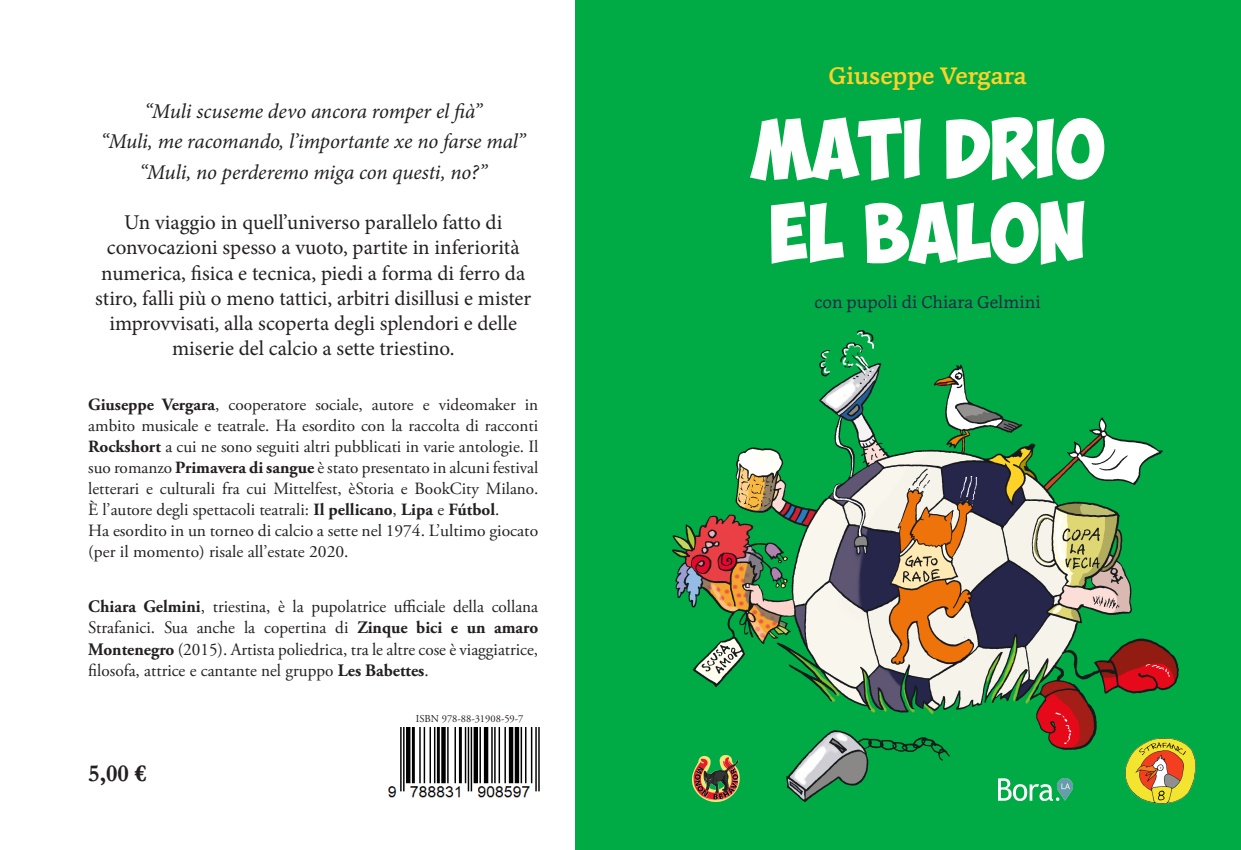
<style>
.page{position:relative;width:1241px;height:850px;background:#fff}
.page>*{position:absolute;margin:0;border:0;box-sizing:border-box;transform-origin:0 0}
.t1{font:59.5px/84px "Obelix Pro";color:#fff;text-align:center}
.t2{font:500 24.5px "Cassia";color:#ffd227}
.t3{font:700 24.5px "Garamond";color:#231f20}
.t4{font:21px/25.2px "Minion Pro";color:#231f20;text-align:center}
.t5{font:italic 21px/30.1px "Minion Pro";letter-spacing:-.005em;color:#231f20;text-align:center}
.t6{font:17.5px/21px "Adobe Garamond Pro";color:#231f20;text-align:justify}
.t7{font:17.5px "Cassia";color:#25264a}
.t8{font:17.15px/21px "Adobe Garamond Pro";color:#231f20}
.t9{font:10.5px "Adobe Garamond Pro";color:#231f20}
.s1{font-weight:700}
</style>
<div class="page">
<img style="left:575px;top:0;width:665px;height:850px">
<img style="left:1121px;top:737px;width:75px;height:68px">
<img style="left:693px;top:755px;width:47px;height:46px">
<img style="left:998px;top:778px;width:74px;height:22px">
<img style="left:387px;top:727px;width:153px;height:71px">
<p class="t5" style="left:101px;top:96px;width:426px">“Muli scuseme devo ancora romper el fià”<br>“Muli, me racomando, l’importante xe no farse mal” “Muli, no perderemo miga con questi, no?”</p>
<p class="t4" style="left:95px;top:210px;width:437px">Un viaggio in quell’universo parallelo fatto di convocazioni spesso a vuoto, partite in inferiorità numerica, fisica e tecnica, piedi a forma di ferro da stiro, falli più o meno tattici, arbitri disillusi e mister improvvisati, alla scoperta degli splendori e delle miserie del calcio a sette triestino.</p>
<p class="t8" style="left:88px;top:394px;width:451px"><span class="s1">Giuseppe Vergara</span>, cooperatore sociale, autore e videomaker in ambito musicale e teatrale. Ha esordito con la raccolta di racconti <span class="s1">Rockshort</span> a cui ne sono seguiti altri pubblicati in varie antologie. Il suo romanzo <span class="s1">Primavera di sangue</span> è stato presentato in alcuni festival letterari e culturali fra cui Mittelfest, èStoria e BookCity Milano.<br>È l’autore degli spettacoli teatrali: <span class="s1">Il pellicano</span>, <span class="s1">Lipa</span> e <span class="s1">Fútbol</span>.<br>Ha esordito in un torneo di calcio a sette nel 1974. L’ultimo giocato (per il momento) risale all’estate 2020.</p>
<p class="t6" style="left:88px;top:597px;width:451px"><span class="s1">Chiara Gelmini</span>, triestina, è la pupolatrice ufficiale della collana Strafanici. Sua anche la copertina di <span class="s1">Zinque bici e un amaro Montenegro</span> (2015). Artista poliedrica, tra le altre cose è viaggiatrice, filosofa, attrice e cantante nel gruppo <span class="s1">Les Babettes</span>.</p>
<h2 class="t3" style="left:88px;top:757px;width:60px">5,00 €</h2>
<p class="t9" style="left:416px;top:712px;width:109px">ISBN 978-88-31908-59-7</p>
<h2 class="t2" style="left:828px;top:59px;width:200px">Giuseppe Vergara</h2>
<h1 class="t1" style="left:751px;top:117px;width:355px">MATI DRIO<br>EL BALON</h1>
<p class="t7" style="left:814px;top:290px;width:228px">con pupoli di Chiara Gelmini</p>
</div>
